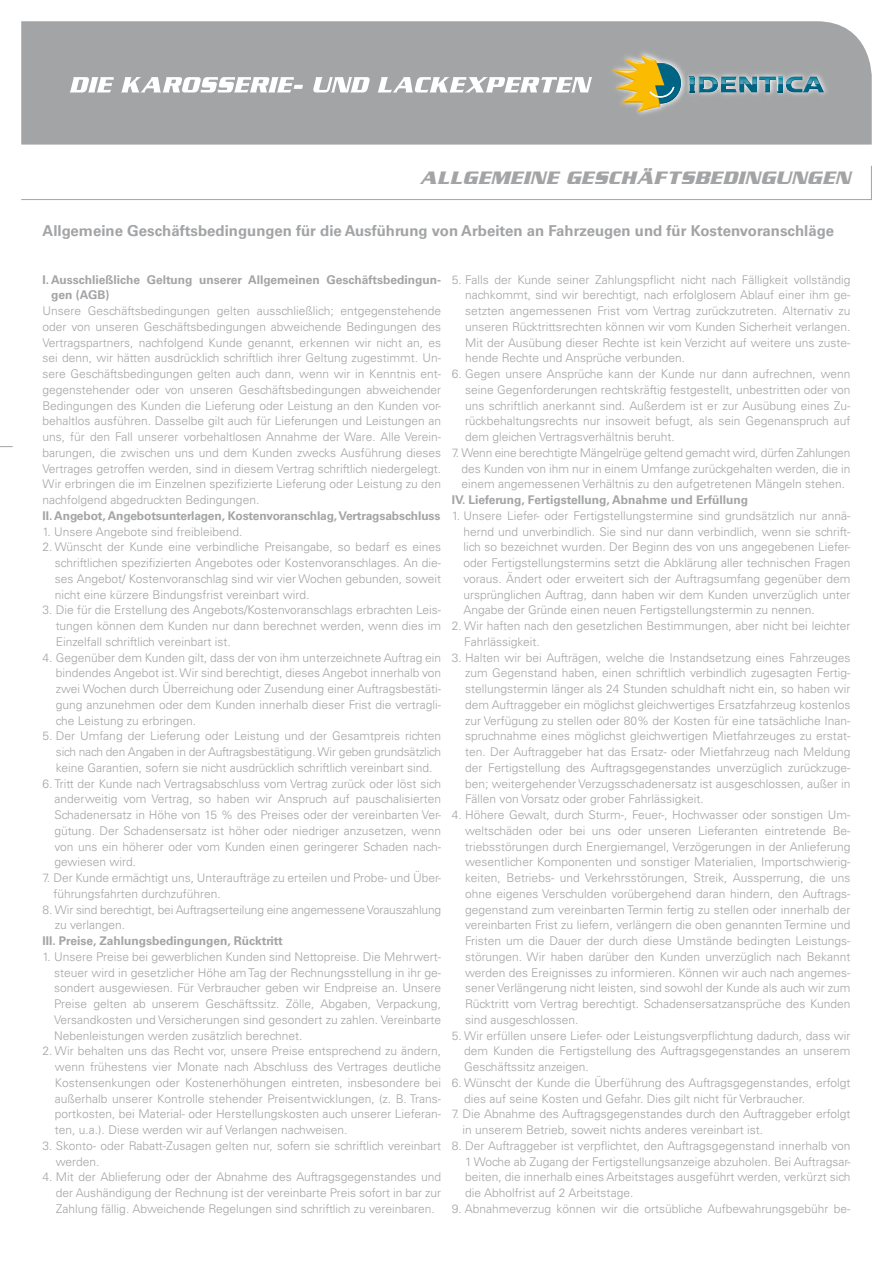
<style>
.page{position:relative;width:893px;height:1263px;background:#fff}
.page>*{position:absolute;margin:0;border:0;box-sizing:border-box;transform-origin:0 0}
.t1{font:italic 700 19.5px "Serpentine ICG";letter-spacing:.01em;color:#a3a4a6}
.t2{font:700 15px "Univers LT Pro 65";color:#a3a4a6}
.t3{font:300 12px/15.8px "Univers LT Std";color:#a3a4a6;text-align:justify}
.t4{font:700 12px/15.8px "Univers LT Pro 65";color:#a3a4a6}
</style>
<div class="page">
<svg style="left:21px;top:165px;width:851px;height:35px"></svg>
<svg style="left:0;top:446px;width:13px;height:1px"></svg>
<div style="left:21px;top:21px;width:851px;height:124px;background:#a3a4a6"></div>
<svg style="left:70px;top:77px;width:522px;height:15px"></svg>
<div style="left:606px;top:45px;width:236px;height:74px;background:#a3a4a6"></div>
<img style="left:638px;top:52px;width:189px;height:63px">
<svg style="left:611px;top:55px;width:70px;height:58px"></svg>
<svg style="left:689px;top:77px;width:135px;height:16px;background:#669aa9"></svg>
<h1 class="t1" style="left:420px;top:171px;width:432px">ALLGEMEINE GESCHÄFTSBEDINGUNGEN</h1>
<p class="t2" style="left:43px;top:226px;width:793px">Allgemeine Geschäftsbedingungen für die Ausführung von Arbeiten an Fahrzeugen und für Kostenvoranschläge</p>
<p class="t4" style="left:51px;top:272px;width:391px;text-indent:-9px">I. Ausschließliche Geltung unserer Allgemeinen Geschäftsbedingun&shy;gen (AGB)</p>
<p class="t3" style="left:43px;top:304px;width:400px">Unsere Geschäftsbedingungen gelten ausschließlich; entgegenstehende oder von unseren Geschäftsbedingungen abweichende Bedingungen des Vertragspartners, nachfolgend Kunde genannt, erkennen wir nicht an, es sei denn, wir hätten ausdrücklich schriftlich ihrer Geltung zugestimmt. Un&shy;sere Geschäftsbedingungen gelten auch dann, wenn wir in Kenntnis ent&shy;gegenstehender oder von unseren Geschäftsbedingungen abweichender Bedingungen des Kunden die Lieferung oder Leistung an den Kunden vor&shy;behaltlos ausführen. Dasselbe gilt auch für Lieferungen und Leistungen an uns, für den Fall unserer vorbehaltlosen Annahme der Ware. Alle Verein&shy;barungen, die zwischen uns und dem Kunden zwecks Ausführung dieses Vertrages getroffen werden, sind in diesem Vertrag schriftlich niedergelegt.<br>Wir erbringen die im Einzelnen spezifizierte Lieferung oder Leistung zu den nachfolgend abgedruckten Bedingungen.</p>
<p class="t4" style="left:43px;top:509px;width:399px">II. Angebot, Angebotsunterlagen, Kostenvoranschlag, Vertragsabschluss</p>
<p class="t3" style="left:43px;top:524px;width:202px">1. Unsere Angebote sind freibleibend.</p>
<p class="t3" style="left:55px;top:540px;width:388px;text-indent:-12px">2. Wünscht der Kunde eine verbindliche Preisangabe, so bedarf es eines schriftlichen spezifizierten Angebotes oder Kostenvoranschlages. An die&shy;ses Angebot/ Kostenvoranschlag sind wir vier Wochen gebunden, soweit nicht eine kürzere Bindungsfrist vereinbart wird.</p>
<p class="t3" style="left:56px;top:603px;width:387px;text-indent:-13px">3. Die für die Erstellung des Angebots/Kostenvoranschlags erbrachten Leis&shy;tungen können dem Kunden nur dann berechnet werden, wenn dies im Einzelfall schriftlich vereinbart ist.</p>
<p class="t3" style="left:56px;top:650px;width:387px;text-indent:-13px">4. Gegenüber dem Kunden gilt, dass der von ihm unterzeichnete Auftrag ein bindendes Angebot ist. Wir sind berechtigt, dieses Angebot innerhalb von zwei Wochen durch Überreichung oder Zusendung einer Auftragsbestäti&shy;gung anzunehmen oder dem Kunden innerhalb dieser Frist die vertragli&shy;che Leistung zu erbringen.</p>
<p class="t3" style="left:56px;top:729px;width:387px;text-indent:-13px">5. Der Umfang der Lieferung oder Leistung und der Gesamtpreis richten sich nach den Angaben in der Auftragsbestätigung. Wir geben grundsätzlich keine Garantien, sofern sie nicht ausdrücklich schriftlich vereinbart sind.</p>
<p class="t3" style="left:54px;top:776px;width:388px;text-indent:-12px">6. Tritt der Kunde nach Vertragsabschluss vom Vertrag zurück oder löst sich anderweitig vom Vertrag, so haben wir Anspruch auf pauschalisierten Schadenersatz in Höhe von 15 % des Preises oder der vereinbarten Ver&shy;gütung. Der Schadensersatz ist höher oder niedriger anzusetzen, wenn von uns ein höherer oder vom Kunden einen geringerer Schaden nach&shy;gewiesen wird.</p>
<p class="t3" style="left:53px;top:871px;width:389px;text-indent:-11px">7. Der Kunde ermächtigt uns, Unteraufträge zu erteilen und Probe- und Über&shy;führungsfahrten durchzuführen.</p>
<p class="t3" style="left:55px;top:902px;width:388px;text-indent:-12px">8. Wir sind berechtigt, bei Auftragserteilung eine angemessene Vorauszahlung zu verlangen.</p>
<p class="t4" style="left:43px;top:934px;width:242px">III. Preise, Zahlungsbedingungen, Rücktritt</p>
<p class="t3" style="left:54px;top:949px;width:388px;text-indent:-12px">1. Unsere Preise bei gewerblichen Kunden sind Nettopreise. Die Mehrwert&shy;steuer wird in gesetzlicher Höhe am Tag der Rechnungsstellung in ihr ge&shy;sondert ausgewiesen. Für Verbraucher geben wir Endpreise an. Unsere Preise gelten ab unserem Geschäftssitz. Zölle, Abgaben, Verpackung, Versandkosten und Versicherungen sind gesondert zu zahlen. Vereinbarte Nebenleistungen werden zusätzlich berechnet.</p>
<p class="t3" style="left:55px;top:1044px;width:388px;text-indent:-12px">2. Wir behalten uns das Recht vor, unsere Preise entsprechend zu ändern, wenn frühestens vier Monate nach Abschluss des Vertrages deutliche Kostensenkungen oder Kostenerhöhungen eintreten, insbesondere bei außerhalb unserer Kontrolle stehender Preisentwicklungen, (z. B. Trans&shy;portkosten, bei Material- oder Herstellungskosten auch unserer Lieferan&shy;ten, u.a.). Diese werden wir auf Verlangen nachweisen.</p>
<p class="t3" style="left:56px;top:1138px;width:387px;text-indent:-13px">3. Skonto- oder Rabatt-Zusagen gelten nur, sofern sie schriftlich vereinbart werden.</p>
<p class="t3" style="left:56px;top:1170px;width:387px;text-indent:-13px">4. Mit der Ablieferung oder der Abnahme des Auftragsgegenstandes und der Aushändigung der Rechnung ist der vereinbarte Preis sofort in bar zur Zahlung fällig. Abweichende Regelungen sind schriftlich zu vereinbaren.</p>
<p class="t3" style="left:465px;top:272px;width:387px;text-indent:-13px">5. Falls der Kunde seiner Zahlungspflicht nicht nach Fälligkeit vollständig nachkommt, sind wir berechtigt, nach erfolglosem Ablauf einer ihm ge&shy;setzten angemessenen Frist vom Vertrag zurückzutreten. Alternativ zu unseren Rücktrittsrechten können wir vom Kunden Sicherheit verlangen.<br>Mit der Ausübung dieser Rechte ist kein Verzicht auf weitere uns zuste&shy;hende Rechte und Ansprüche verbunden.</p>
<p class="t3" style="left:465px;top:367px;width:387px;text-indent:-13px">6. Gegen unsere Ansprüche kann der Kunde nur dann aufrechnen, wenn seine Gegenforderungen rechtskräftig festgestellt, unbestritten oder von uns schriftlich anerkannt sind. Außerdem ist er zur Ausübung eines Zu&shy;rückbehaltungsrechts nur insoweit befugt, als sein Gegenanspruch auf dem gleichen Vertragsverhältnis beruht.</p>
<p class="t3" style="left:461px;top:445px;width:391px;text-indent:-10px">7. Wenn eine berechtigte Mängelrüge geltend gemacht wird, dürfen Zahlungen des Kunden von ihm nur in einem Umfange zurückgehalten werden, die in einem angemessenen Verhältnis zu den aufgetretenen Mängeln stehen.</p>
<p class="t4" style="left:452px;top:493px;width:298px">IV. Lieferung, Fertigstellung, Abnahme und Erfüllung</p>
<p class="t3" style="left:463px;top:508px;width:388px;text-indent:-12px">1. Unsere Liefer- oder Fertigstellungstermine sind grundsätzlich nur annä&shy;hernd und unverbindlich. Sie sind nur dann verbindlich, wenn sie schrift&shy;lich so bezeichnet wurden. Der Beginn des von uns angegebenen Liefer&shy;oder Fertigstellungstermins setzt die Abklärung aller technischen Fragen voraus. Ändert oder erweitert sich der Auftragsumfang gegenüber dem ursprünglichen Auftrag, dann haben wir dem Kunden unverzüglich unter Angabe der Gründe einen neuen Fertigstellungstermin zu nennen.</p>
<p class="t3" style="left:464px;top:619px;width:388px;text-indent:-12px">2. Wir haften nach den gesetzlichen Bestimmungen, aber nicht bei leichter<br>Fahrlässigkeit.</p>
<p class="t3" style="left:465px;top:650px;width:387px;text-indent:-13px">3. Halten wir bei Aufträgen, welche die Instandsetzung eines Fahrzeuges zum Gegenstand haben, einen schriftlich verbindlich zugesagten Fertig&shy;stellungstermin länger als 24 Stunden schuldhaft nicht ein, so haben wir dem Auftraggeber ein möglichst gleichwertiges Ersatzfahrzeug kostenlos zur Verfügung zu stellen oder 80% der Kosten für eine tatsächliche Inan&shy;spruchnahme eines möglichst gleichwertigen Mietfahrzeuges zu erstat&shy;ten. Der Auftraggeber hat das Ersatz- oder Mietfahrzeug nach Meldung der Fertigstellung des Auftragsgegenstandes unverzüglich zurückzuge&shy;ben; weitergehender Verzugsschadenersatz ist ausgeschlossen, außer in Fällen von Vorsatz oder grober Fahrlässigkeit.</p>
<p class="t3" style="left:465px;top:808px;width:387px;text-indent:-13px">4. Höhere Gewalt, durch Sturm-, Feuer-, Hochwasser oder sonstigen Um&shy;weltschäden oder bei uns oder unseren Lieferanten eintretende Be&shy;triebsstörungen durch Energiemangel, Verzögerungen in der Anlieferung wesentlicher Komponenten und sonstiger Materialien, Importschwierig&shy;keiten, Betriebs- und Verkehrsstörungen, Streik, Aussperrung, die uns ohne eigenes Verschulden vorübergehend daran hindern, den Auftrags&shy;gegenstand zum vereinbarten Termin fertig zu stellen oder innerhalb der vereinbarten Frist zu liefern, verlängern die oben genannten Termine und Fristen um die Dauer der durch diese Umstände bedingten Leistungs&shy;störungen. Wir haben darüber den Kunden unverzüglich nach Bekannt werden des Ereignisses zu informieren. Können wir auch nach angemes&shy;sener Verlängerung nicht leisten, sind sowohl der Kunde als auch wir zum Rücktritt vom Vertrag berechtigt. Schadensersatzansprüche des Kunden sind ausgeschlossen.</p>
<p class="t3" style="left:464px;top:1028px;width:388px;text-indent:-12px">5. Wir erfüllen unsere Liefer- oder Leistungsverpflichtung dadurch, dass wir dem Kunden die Fertigstellung des Auftragsgegenstandes an unserem Geschäftssitz anzeigen.</p>
<p class="t3" style="left:464px;top:1075px;width:388px;text-indent:-12px">6. Wünscht der Kunde die Überführung des Auftragsgegenstandes, erfolgt dies auf seine Kosten und Gefahr. Dies gilt nicht für Verbraucher.</p>
<p class="t3" style="left:463px;top:1107px;width:389px;text-indent:-11px">7. Die Abnahme des Auftragsgegenstandes durch den Auftraggeber erfolgt in unserem Betrieb, soweit nichts anderes vereinbart ist.</p>
<p class="t3" style="left:465px;top:1138px;width:387px;text-indent:-13px">8. Der Auftraggeber ist verpflichtet, den Auftragsgegenstand innerhalb von 1 Woche ab Zugang der Fertigstellungsanzeige abzuholen. Bei Auftragsar&shy;beiten, die innerhalb eines Arbeitstages ausgeführt werden, verkürzt sich die Abholfrist auf 2 Arbeitstage.</p>
<p class="t3" style="left:452px;top:1201px;width:400px">9. Abnahmeverzug können wir die ortsübliche Aufbewahrungsgebühr be-</p>
</div>
